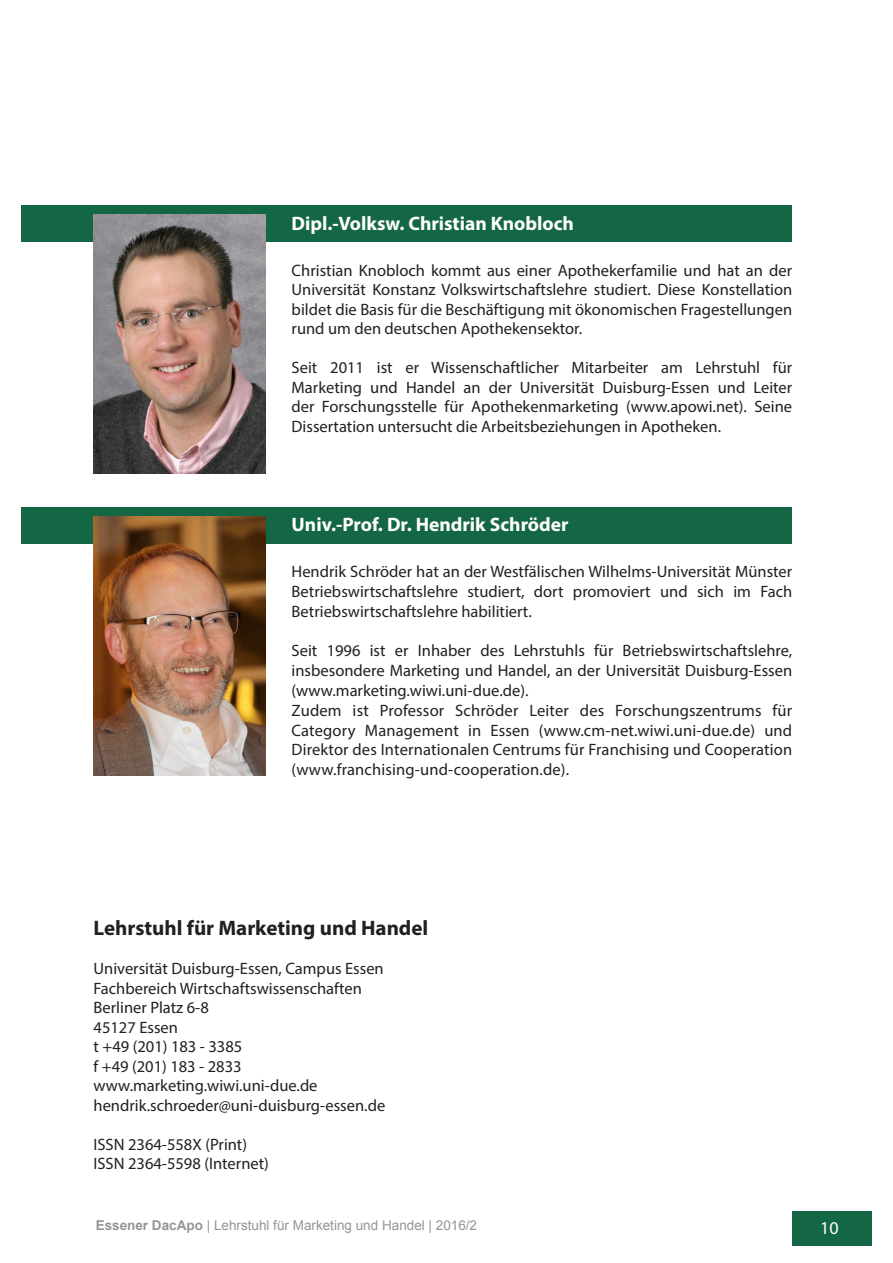
<style>
.page{position:relative;width:893px;height:1263px;background:#fff}
.page>*{position:absolute;margin:0;border:0;box-sizing:border-box;transform-origin:0 0}
.t1{font:700 21px "Myriad Pro";color:#231f20}
.t2{font:700 19.5px "Myriad Pro";color:#fff}
.t3{font:18px "Myriad Pro";color:#fff}
.t4{font:16.5px/19.5px "Myriad Pro";color:#231f20;text-align:justify}
.t5{font:13.5px "Arial";color:#939598}
.s1{font-weight:700}
</style>
<div class="page">
<div style="left:21px;top:507px;width:771px;height:36px;background:#146744"></div>
<div style="left:21px;top:205px;width:771px;height:37px;background:#146744"></div>
<img style="left:94px;top:517px;width:172px;height:258px">
<div style="left:792px;top:1212px;width:80px;height:34px;background:#146744"></div>
<img style="left:94px;top:215px;width:172px;height:258px">
<p class="t2" style="left:292px;top:210px;width:284px">Dipl.-Volksw. Christian Knobloch</p>
<p class="t4" style="left:292px;top:260px;width:502px">Christian Knobloch kommt aus einer Apothekerfamilie und hat an der Universität Konstanz Volkswirtschaftslehre studiert. Diese Konstellation bildet die Basis für die Beschäftigung mit ökonomischen Fragestellungen rund um den deutschen Apothekensektor.</p>
<p class="t4" style="left:292px;top:358px;width:502px">Seit 2011 ist er Wissenschaftlicher Mitarbeiter am Lehrstuhl für Marketing und Handel an der Universität Duisburg-Essen und Leiter der Forschungsstelle für Apothekenmarketing (www.apowi.net). Seine Dissertation untersucht die Arbeitsbeziehungen in Apotheken.</p>
<p class="t2" style="left:292px;top:512px;width:278px">Univ.-Prof. Dr. Hendrik Schröder</p>
<p class="t4" style="left:292px;top:561px;width:502px">Hendrik Schröder hat an der Westfälischen Wilhelms-Universität Münster Betriebswirtschaftslehre studiert, dort promoviert und sich im Fach Betriebswirtschaftslehre habilitiert.</p>
<p class="t4" style="left:292px;top:641px;width:502px;text-align:left">Seit 1996 ist er Inhaber des Lehrstuhls für Betriebswirtschaftslehre, insbesondere Marketing und Handel, an der Universität Duisburg-Essen (www.marketing.wiwi.uni-due.de).<br>Zudem ist Professor Schröder Leiter des Forschungszentrums für Category Management in Essen (www.cm-net.wiwi.uni-due.de) und Direktor des Internationalen Centrums für Franchising und Cooperation (www.franchising-und-cooperation.de).</p>
<p class="t1" style="left:94px;top:915px;width:336px">Lehrstuhl für Marketing und Handel</p>
<p class="t4" style="left:94px;top:959px;width:293px;text-align:left">Universität Duisburg-Essen, Campus Essen<br>Fachbereich Wirtschaftswissenschaften<br>Berliner Platz 6-8<br>45127 Essen<br>t +49 (201) 183 - 3385<br>f +49 (201) 183 - 2833 www.marketing.wiwi.uni-due.de hendrik.schroeder@uni-duisburg-essen.de</p>
<p class="t4" style="left:94px;top:1134px;width:177px">ISSN 2364-558X (Print)<br>ISSN 2364-5598 (Internet)</p>
<p class="t5" style="left:96px;top:1217px;width:383px"><span class="s1">Essener DacApo</span> | Lehrstuhl für Marketing und Handel | 2016/2</p>
<p class="t3" style="left:820px;top:1217px;width:20px">10</p>
</div>
